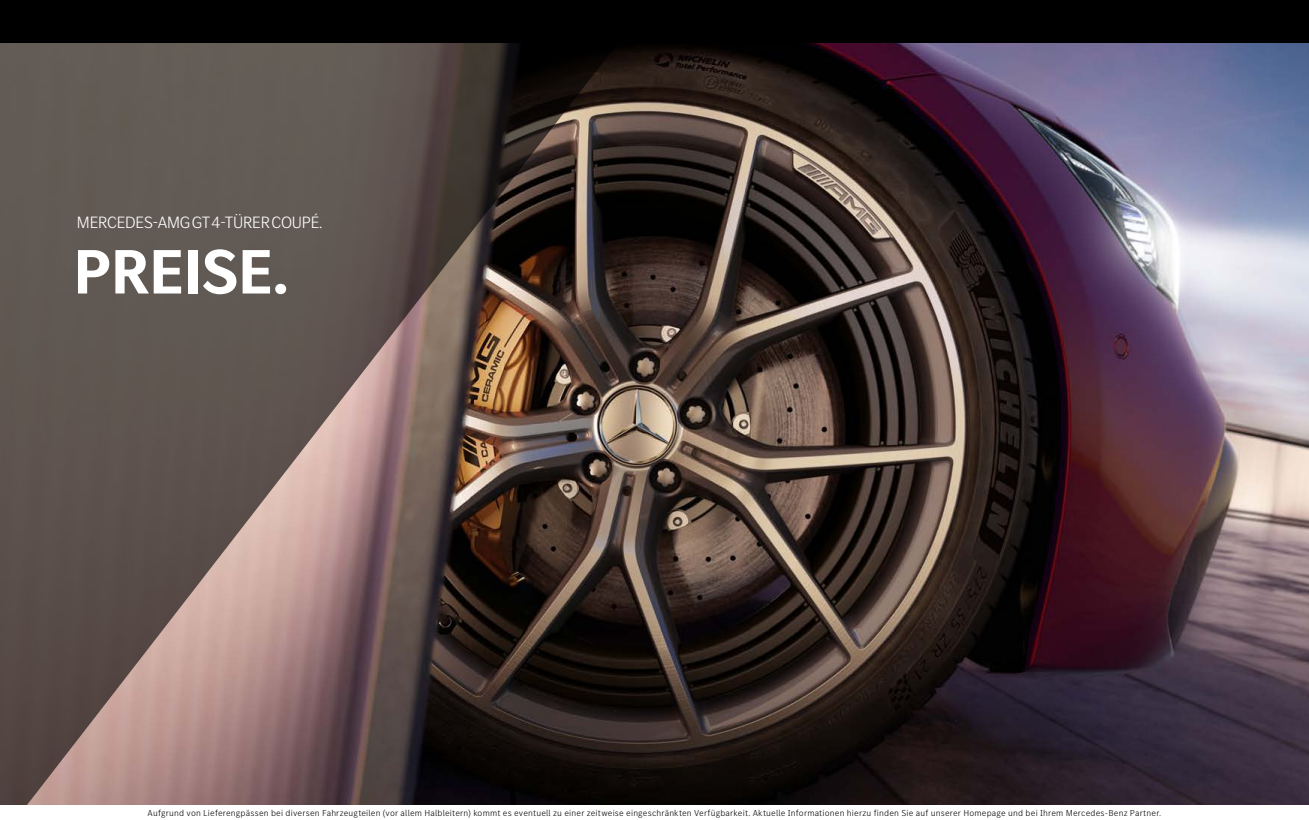
<style>
.page{position:relative;width:1309px;height:820px;background:#fff}
.page>*{position:absolute;margin:0;border:0;box-sizing:border-box;transform-origin:0 0}
.t1{font:700 65px "MB Corpo S Title";color:#fff}
.t2{font:300 17px "MB Corpo S Title";letter-spacing:-.01em;color:#fff}
.t3{font:300 9px "MB Corpo S Text";letter-spacing:.02em;color:#000}
</style>
<div class="page">
<img style="left:618px;top:43px;width:691px;height:762px">
<svg style="left:0;top:43px;width:618px;height:762px;background:#62534d"></svg>
<div style="left:0;top:0;width:1309px;height:43px;background:#000"></div>
<h2 class="t2" style="left:77px;top:211px;width:247px">MERCEDES-AMG GT 4-TÜRER COUPÉ.</h2>
<h1 class="t1" style="left:74px;top:229px;width:216px">PREISE.</h1>
<p class="t3" style="left:148px;top:807px;width:1015px">Aufgrund von Lieferengpässen bei diversen Fahrzeugteilen (vor allem Halbleitern) kommt es eventuell zu einer zeitweise eingeschränkten Verfügbarkeit. Aktuelle Informationen hierzu finden Sie auf unserer Homepage und bei Ihrem Mercedes-Benz Partner.</p>
</div>
